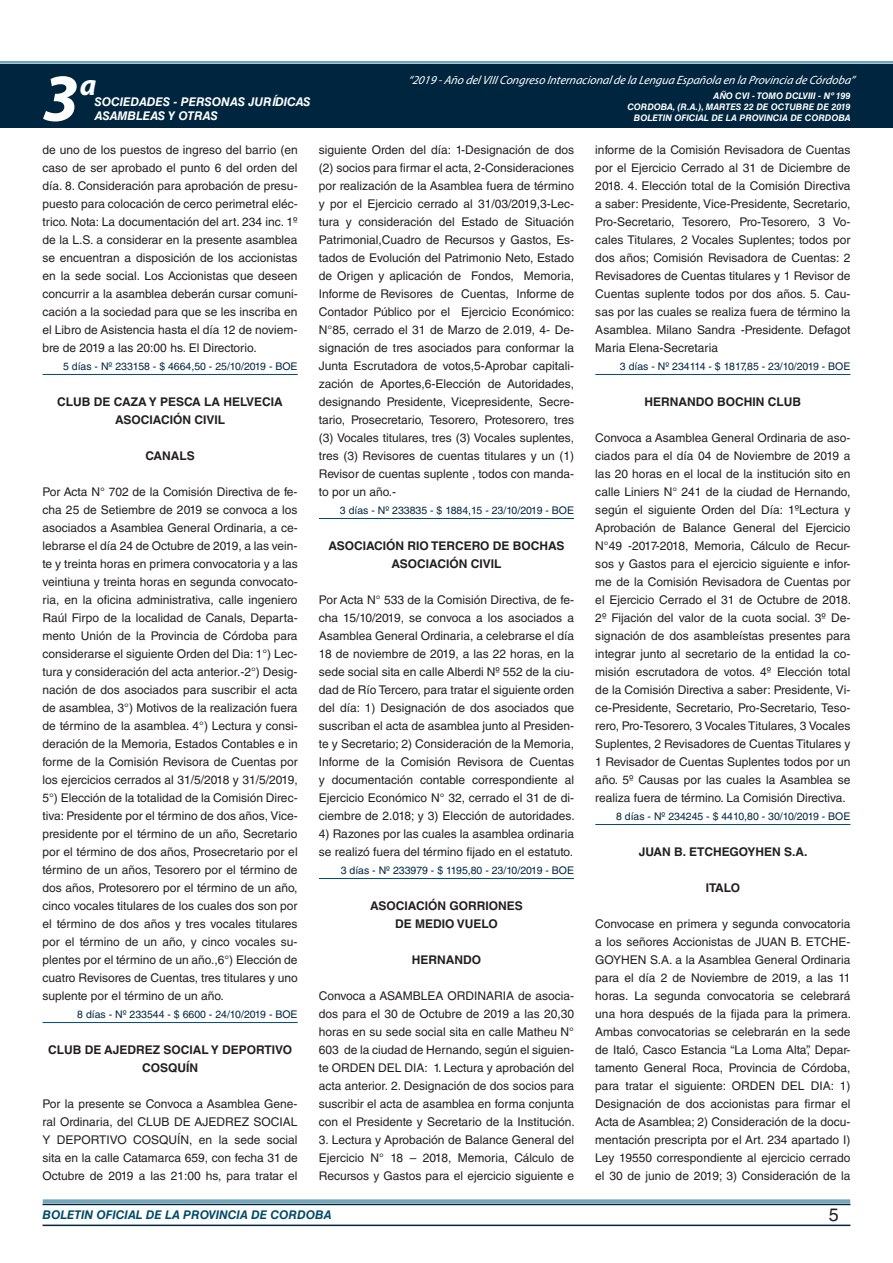
<style>
.page{position:relative;width:893px;height:1263px;background:#fff}
.page>*{position:absolute;margin:0;border:0;box-sizing:border-box;transform-origin:0 0}
.t1{font:italic 700 67.5px "Myriad Pro";color:#fff}
.t2{font:italic 700 30px "Myriad Pro";color:#fff}
.t3{font:18px "Helvetica LT Std";color:#231f20}
.t4{font:12px/18px "Helvetica LT Std";color:#231f20;text-align:justify}
.t5{font:700 12px/18px "Helvetica LT Std";color:#231f20;text-align:center}
.t6{font:italic 12px "Myriad Pro";color:#fff}
.t7{font:italic 700 12px "Helvetica LT Std";color:#fff}
.t8{font:italic 700 12px "Helvetica LT Std";color:#004b6c}
.t9{font:10.5px "Helvetica LT Std";color:#00263f}
.t10{font:italic 700 9px/10.8px "Helvetica LT Std";color:#fff;text-align:right}
</style>
<div class="page">
<div style="left:0;top:61px;width:893px;height:6px;background:#fff;opacity:.75"></div>
<div style="left:0;top:64px;width:893px;height:64px;background:#00263f"></div>
<hr style="left:43px;top:1224px;width:807px;height:2px;background:#00263f">
<div style="left:42px;top:1198px;width:809px;height:8px;background:#fff;opacity:.75"></div>
<hr style="left:43px;top:374px;width:255px;height:1px;background:#004b6c">
<hr style="left:43px;top:1022px;width:255px;height:1px;background:#004b6c">
<hr style="left:319px;top:518px;width:255px;height:1px;background:#004b6c">
<hr style="left:319px;top:878px;width:255px;height:1px;background:#004b6c">
<hr style="left:595px;top:374px;width:255px;height:1px;background:#004b6c">
<hr style="left:595px;top:824px;width:255px;height:1px;background:#004b6c">
<h2 class="t2" style="left:80px;top:66px;width:18px">a</h2>
<p class="t6" style="left:408px;top:72px;width:448px">“2019 -Año delVIIICongreso Internacionalde la Lengua Esp añola en la Provincia de Córdoba”</p>
<h1 class="t1" style="left:43px;top:54px;width:38px">3</h1>
<p class="t10" style="left:627px;top:91px;width:225px">AÑO CVI - TOMO DCLVIII - Nº 199<br>CORDOBA, (R.A.), MARTES 22 DE OCTUBRE DE 2019<br>BOLETIN OFICIAL DE LA PROVINCIA DE CORDOBA</p>
<p class="t7" style="left:95px;top:94px;width:217px">SOCIEDADES - PERSONAS JURÍDICAS</p>
<p class="t7" style="left:95px;top:109px;width:125px">ASAMBLEAS Y OTRAS</p>
<p class="t4" style="left:43px;top:141px;width:257px">de uno de los puestos de ingreso del barrio (en caso de ser aprobado el punto 6 del orden del día. 8. Consideración para aprobación de presu&shy;puesto para colocación de cerco perimetral eléc&shy;trico. Nota: La documentación del art. 234 inc. 1º de la L.S. a considerar en la presente asamblea se encuentran a disposición de los accionistas en la sede social. Los Accionistas que deseen concurrir a la asamblea deberán cursar comuni&shy;cación a la sociedad para que se les inscriba en el Libro de Asistencia hasta el día 12 de noviem&shy;bre de 2019 a las 20:00 hs. El Directorio.</p>
<p class="t9" style="left:63px;top:360px;width:236px">5 días - Nº 233158 - $ 4664,50 - 25/10/2019 - BOE</p>
<p class="t5" style="left:57px;top:392px;width:227px">CLUB DE CAZA Y PESCA LA HELVECIA<br>ASOCIACIÓN CIVIL</p>
<p class="t5" style="left:145px;top:446px;width:51px">CANALS</p>
<p class="t4" style="left:43px;top:483px;width:257px">Por Acta N° 702 de la Comisión Directiva de fe&shy;cha 25 de Setiembre de 2019 se convoca a los asociados a Asamblea General Ordinaria, a ce&shy;lebrarse el día 24 de Octubre de 2019, a las vein&shy;te y treinta horas en primera convocatoria y a las veintiuna y treinta horas en segunda convocato&shy;ria, en la oficina administrativa, calle ingeniero Raúl Firpo de la localidad de Canals, Departa&shy;mento Unión de la Provincia de Córdoba para considerarse el siguiente Orden del Dia: 1°) Lec&shy;tura y consideración del acta anterior.-2°) Desig&shy;nación de dos asociados para suscribir el acta de asamblea, 3°) Motivos de la realización fuera de término de la asamblea. 4°) Lectura y consi&shy;deración de la Memoria, Estados Contables e in forme de la Comisión Revisora de Cuentas por los ejercicios cerrados al 31/5/2018 y 31/5/2019, 5°) Elección de la totalidad de la Comisión Direc&shy;tiva: Presidente por el término de dos años, Vice&shy;presidente por el término de un año, Secretario por el término de dos años, Prosecretario por el término de un años, Tesorero por el término de dos años, Protesorero por el término de un año, cinco vocales titulares de los cuales dos son por el término de dos años y tres vocales titulares por el término de un año, y cinco vocales su&shy;plentes por el término de un año.,6°) Elección de cuatro Revisores de Cuentas, tres titulares y uno suplente por el término de un año.</p>
<p class="t9" style="left:77px;top:1008px;width:222px">8 días - Nº 233544 - $ 6600 - 24/10/2019 - BOE</p>
<p class="t5" style="left:48px;top:1040px;width:245px">CLUB DE AJEDREZ SOCIAL Y DEPORTIVO<br>COSQUÍN</p>
<p class="t4" style="left:43px;top:1095px;width:257px">Por la presente se Convoca a Asamblea Gene&shy;ral Ordinaria, del CLUB DE AJEDREZ SOCIAL Y DEPORTIVO COSQUÍN, en la sede social sita en la calle Catamarca 659, con fecha 31 de Octubre de 2019 a las 21:00 hs, para tratar el</p>
<p class="t4" style="left:319px;top:141px;width:257px">siguiente Orden del día: 1-Designación de dos (2) socios para firmar el acta, 2-Consideraciones por realización de la Asamblea fuera de término y por el Ejercicio cerrado al 31/03/2019,3-Lec&shy;tura y consideración del Estado de Situación Patrimonial,Cuadro de Recursos y Gastos, Es&shy;tados de Evolución del Patrimonio Neto, Estado de Origen y aplicación de Fondos, Memoria, Informe de Revisores de Cuentas, Informe de Contador Público por el Ejercicio Económico:<br>N°85, cerrado el 31 de Marzo de 2.019, 4- De&shy;signación de tres asociados para conformar la Junta Escrutadora de votos,5-Aprobar capitali&shy;zación de Aportes,6-Elección de Autoridades, designando Presidente, Vicepresidente, Secre&shy;tario, Prosecretario, Tesorero, Protesorero, tres (3) Vocales titulares, tres (3) Vocales suplentes, tres (3) Revisores de cuentas titulares y un (1)<br>Revisor de cuentas suplente , todos con manda&shy;to por un año.-</p>
<p class="t9" style="left:340px;top:504px;width:236px">3 días - Nº 233835 - $ 1884,15 - 23/10/2019 - BOE</p>
<p class="t5" style="left:328px;top:536px;width:238px">ASOCIACIÓN RIO TERCERO DE BOCHAS<br>ASOCIACIÓN CIVIL</p>
<p class="t4" style="left:319px;top:591px;width:257px">Por Acta N° 533 de la Comisión Directiva, de fe&shy;cha 15/10/2019, se convoca a los asociados a Asamblea General Ordinaria, a celebrarse el día 18 de noviembre de 2019, a las 22 horas, en la sede social sita en calle Alberdi Nº 552 de la ciu&shy;dad de Río Tercero, para tratar el siguiente orden del día: 1) Designación de dos asociados que suscriban el acta de asamblea junto al Presiden&shy;te y Secretario; 2) Consideración de la Memoria, Informe de la Comisión Revisora de Cuentas y documentación contable correspondiente al Ejercicio Económico N° 32, cerrado el 31 de di&shy;ciembre de 2.018; y 3) Elección de autoridades.</p>
<p class="t4" style="left:319px;top:825px;width:257px">4) Razones por las cuales la asamblea ordinaria se realizó fuera del término fijado en el estatuto.</p>
<p class="t9" style="left:341px;top:864px;width:235px">3 días - Nº 233979 - $ 1195,80 - 23/10/2019 - BOE</p>
<p class="t5" style="left:370px;top:896px;width:154px">ASOCIACIÓN GORRIONES<br>DE MEDIO VUELO</p>
<p class="t5" style="left:412px;top:950px;width:71px">HERNANDO</p>
<p class="t4" style="left:319px;top:987px;width:257px">Convoca a ASAMBLEA ORDINARIA de asocia&shy;dos para el 30 de Octubre de 2019 a las 20,30 horas en su sede social sita en calle Matheu N° 603 de la ciudad de Hernando, según el siguien&shy;te ORDEN DEL DIA: 1. Lectura y aprobación del acta anterior. 2. Designación de dos socios para suscribir el acta de asamblea en forma conjunta con el Presidente y Secretario de la Institución.</p>
<p class="t4" style="left:319px;top:1131px;width:257px">3. Lectura y Aprobación de Balance General del Ejercicio N° 18 – 2018, Memoria, Cálculo de Recursos y Gastos para el ejercicio siguiente e</p>
<p class="t4" style="left:595px;top:141px;width:257px">informe de la Comisión Revisadora de Cuentas por el Ejercicio Cerrado al 31 de Diciembre de 2018. 4. Elección total de la Comisión Directiva a saber: Presidente, Vice-Presidente, Secretario, Pro-Secretario, Tesorero, Pro-Tesorero, 3 Vo&shy;cales Titulares, 2 Vocales Suplentes; todos por dos años; Comisión Revisadora de Cuentas: 2<br>Revisadores de Cuentas titulares y 1 Revisor de Cuentas suplente todos por dos años. 5. Cau&shy;sas por las cuales se realiza fuera de término la Asamblea. Milano Sandra -Presidente. Defagot Maria Elena-Secretaria</p>
<p class="t9" style="left:620px;top:360px;width:232px">3 días - Nº 234114 - $ 1817,85 - 23/10/2019 - BOE</p>
<p class="t5" style="left:645px;top:392px;width:158px">HERNANDO BOCHIN CLUB</p>
<p class="t4" style="left:595px;top:429px;width:257px">Convoca a Asamblea General Ordinaria de aso&shy;ciados para el día 04 de Noviembre de 2019 a las 20 horas en el local de la institución sito en calle Liniers N° 241 de la ciudad de Hernando, según el siguiente Orden del Día: 1ºLectura y Aprobación de Balance General del Ejercicio N°49 -2017-2018, Memoria, Cálculo de Recur&shy;sos y Gastos para el ejercicio siguiente e infor&shy;me de la Comisión Revisadora de Cuentas por el Ejercicio Cerrado el 31 de Octubre de 2018.<br>2º Fijación del valor de la cuota social. 3º De&shy;signación de dos asambleístas presentes para integrar junto al secretario de la entidad la co&shy;misión escrutadora de votos. 4º Elección total de la Comisión Directiva a saber: Presidente, Vi&shy;ce-Presidente, Secretario, Pro-Secretario, Teso&shy;rero, Pro-Tesorero, 3 Vocales Titulares, 3 Vocales Suplentes, 2 Revisadores de Cuentas Titulares y 1 Revisador de Cuentas Suplentes todos por un año. 5º Causas por las cuales la Asamblea se realiza fuera de término. La Comisión Directiva.</p>
<p class="t9" style="left:616px;top:810px;width:236px">8 días - Nº 234245 - $ 4410,80 - 30/10/2019 - BOE</p>
<p class="t5" style="left:639px;top:842px;width:170px">JUAN B. ETCHEGOYHEN S.A.</p>
<p class="t5" style="left:706px;top:878px;width:36px">ITALO</p>
<p class="t4" style="left:595px;top:915px;width:257px">Convocase en primera y segunda convocatoria a los señores Accionistas de JUAN B. ETCHE-GOYHEN S.A. a la Asamblea General Ordinaria para el día 2 de Noviembre de 2019, a las 11 horas. La segunda convocatoria se celebrará una hora después de la fijada para la primera.<br>Ambas convocatorias se celebrarán en la sede de Italó, Casco Estancia “La Loma Alta”, Depar&shy;tamento General Roca, Provincia de Córdoba, para tratar el siguiente: ORDEN DEL DIA: 1)<br>Designación de dos accionistas para firmar el Acta de Asamblea; 2) Consideración de la docu&shy;mentación prescripta por el Art. 234 apartado I)<br>Ley 19550 correspondiente al ejercicio cerrado el 30 de junio de 2019; 3) Consideración de la</p>
<p class="t8" style="left:43px;top:1208px;width:290px">BOLETIN OFICIAL DE LA PROVINCIA DE CORDOBA</p>
<h3 class="t3" style="left:829px;top:1204px;width:12px">5</h3>
</div>
